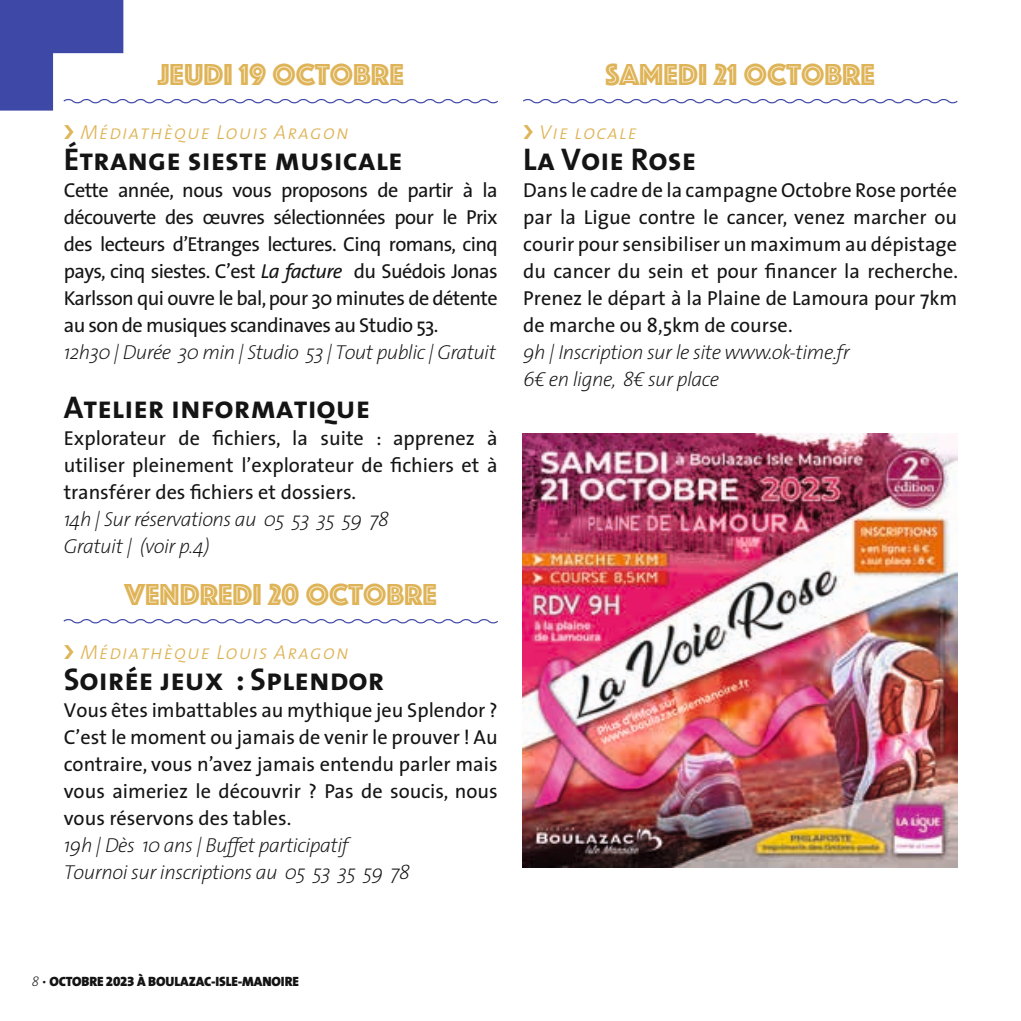
<style>
.page{position:relative;width:1021px;height:1021px;background:#fff}
.page>*{position:absolute;margin:0;border:0;box-sizing:border-box;transform-origin:0 0}
.t1{font:31.5px "The Sans Bold Caps";color:#131413}
.t2{font:31.5px "Phosphate Inline";color:#dfb458}
.t3{font:20.25px/27px "The Sans";color:#131413;text-align:justify}
.t4{font:italic 200 20.25px/27px "The Sans";letter-spacing:-.025em;color:#131413}
.t5{font:20.25px "The Sans Light Italic Caps";letter-spacing:.05em;color:#dfb458}
.t6{font:900 13.5px "The Sans";letter-spacing:-.01em;color:#131413}
.s1{font-style:italic}
.s2{font-weight:200;font-style:italic}
.s3{font-family:"The Sans Black Expert";font-weight:400}
</style>
<div class="page">
<svg style="left:523px;top:99px;width:435px;height:5px"></svg>
<svg style="left:0;top:0;width:498px;height:111px"></svg>
<svg style="left:63px;top:619px;width:435px;height:5px"></svg>
<img style="left:522px;top:434px;width:435px;height:433px">
<h1 class="t2" style="left:158px;top:52px;width:248px">JEUDI 19 OCTOBRE</h1>
<p class="t5" style="left:81px;top:121px;width:270px">Médiathèque Louis Aragon</p>
<h1 class="t1" style="left:64px;top:133px;width:340px">Étrange sieste musicale</h1>
<p class="t3" style="left:64px;top:176px;width:435px">Cette année, nous vous proposons de partir à la découverte des œuvres sélectionnées pour le Prix des lecteurs d’Etranges lectures. Cinq romans, cinq pays, cinq siestes. C’est <span class="s1">La facture</span> du Suédois Jonas Karlsson qui ouvre le bal, pour 30 minutes de détente au son de musiques scandinaves au Studio 53.</p>
<p class="t4" style="left:64px;top:338px;width:433px">12h30 | Durée 30 min | Studio 53 | Tout public | Gratuit</p>
<h1 class="t1" style="left:64px;top:381px;width:308px">Atelier informatique</h1>
<p class="t3" style="left:64px;top:424px;width:435px">Explorateur de fichiers, la suite : apprenez à utiliser pleinement l’explorateur de fichiers et à transférer des fichiers et dossiers.</p>
<p class="t4" style="left:64px;top:505px;width:326px">14h | Sur réservations au 05 53 35 59 78<br>Gratuit | (voir p.4)</p>
<h1 class="t2" style="left:124px;top:572px;width:314px">VENDREDI 20 OCTOBRE</h1>
<p class="t5" style="left:81px;top:641px;width:270px">Médiathèque Louis Aragon</p>
<h1 class="t1" style="left:64px;top:653px;width:322px">Soirée jeux : Splendor</h1>
<p class="t3" style="left:64px;top:696px;width:435px">Vous êtes imbattables au mythique jeu Splendor ?<br>C’est le moment ou jamais de venir le prouver ! Au contraire, vous n’avez jamais entendu parler mais vous aimeriez le découvrir ? Pas de soucis, nous vous réservons des tables.</p>
<p class="t4" style="left:64px;top:831px;width:347px">19h | Dès 10 ans | Buffet participatif<br>Tournoi sur inscriptions au 05 53 35 59 78</p>
<h1 class="t2" style="left:605px;top:52px;width:271px">SAMEDI 21 OCTOBRE</h1>
<p class="t5" style="left:539px;top:121px;width:99px">Vie locale</p>
<h1 class="t1" style="left:523px;top:133px;width:174px">La Voie Rose</h1>
<p class="t3" style="left:523px;top:176px;width:436px">Dans le cadre de la campagne Octobre Rose portée par la Ligue contre le cancer, venez marcher ou courir pour sensibiliser un maximum au dépistage du cancer du sein et pour financer la recherche.<br>Prenez le départ à la Plaine de Lamoura pour 7km de marche ou 8,5km de course.</p>
<p class="t4" style="left:523px;top:338px;width:328px">9h | Inscription sur le site www.ok-time.fr<br>6€ en ligne, 8€ sur place</p>
<p class="t6" style="left:32px;top:970px;width:268px"><span class="s2">8 •</span> OCTOBRE <span class="s3">2023</span> À BOULAZAC-ISLE-MANOIRE</p>
</div>
